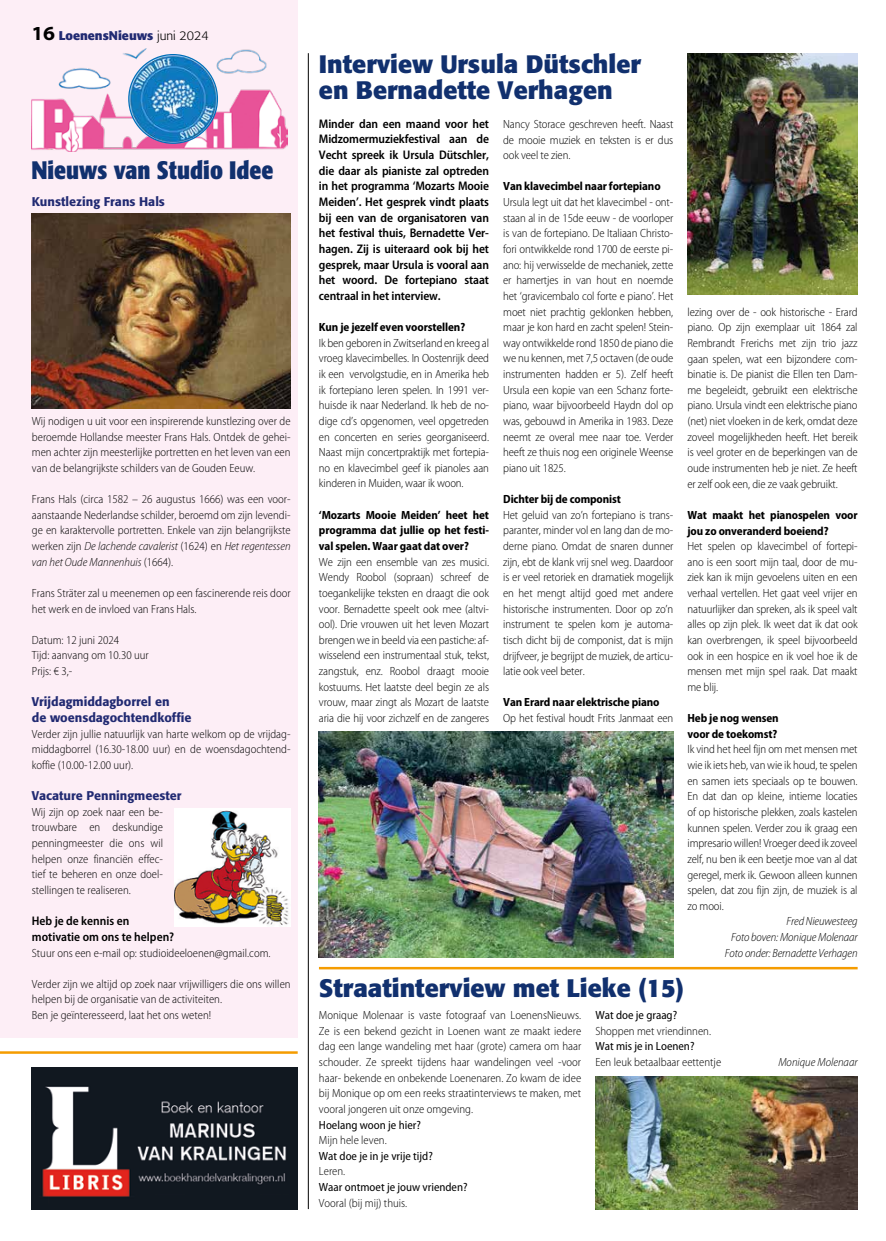
<style>
.page{position:relative;width:886px;height:1241px;background:#fff}
.page>*{position:absolute;margin:0;border:0;box-sizing:border-box;transform-origin:0 0}
.t1{font:700 25px/26.2px "Formata";color:#11306e}
.t2{font:700 condensed 25px "Formata";color:#11306e}
.t3{font:700 semi-condensed 13.75px "Myriad Pro";color:#212a72}
.t4{font:600 semi-condensed 12.5px/15.6px "Myriad Pro";letter-spacing:-.01em;color:#000;text-align:justify}
.t5{font:500 12.5px/15.6px "Formata";color:#212a72}
.t6{font:700 12.5px "Formata";color:#212a72}
.t7{font:300 semi-condensed 11.88px/15.6px "Myriad Pro";color:#000;text-align:justify}
.t8{font:700 semi-condensed 11.88px/15.6px "Myriad Pro";letter-spacing:-.01em;color:#000}
.t9{font:semi-condensed 11.88px "Myriad Pro";color:#000}
.t10{font:italic 300 semi-condensed 11.88px/15.6px "Myriad Pro";letter-spacing:-.01em;color:#000;text-align:right}
.s1{font-family:"Myriad Pro";font-stretch:semi-expanded;font-size:20px;color:#000}
.s2{font-weight:300;color:#000}
.s3{font-stretch:normal}
.s4{font-weight:300;font-size:12.5px}
.s5{font-style:italic}
</style>
<div class="page">
<hr style="left:308px;top:53px;width:1px;height:1155px;background:#000">
<div style="left:0;top:0;width:298px;height:1036px;background:#fdeef6"></div>
<img style="left:32px;top:48px;width:255px;height:104px">
<img style="left:129px;top:55px;width:88px;height:88px;border-radius:44px">
<img style="left:32px;top:213px;width:259px;height:195px">
<img style="left:174px;top:808px;width:117px;height:118px">
<hr style="left:319px;top:966px;width:538px;height:3px;background:#f59c00">
<img style="left:32px;top:1067px;width:266px;height:141px">
<hr style="left:0;top:1051px;width:298px;height:2px;background:#f59c00">
<img style="left:595px;top:1076px;width:262px;height:132px">
<img style="left:687px;top:53px;width:170px;height:241px">
<img style="left:319px;top:731px;width:354px;height:226px">
<p class="t6" style="left:31px;top:28px;width:179px"><span class="s1">16</span> LoenensNieuws <span class="s2">juni 2024</span></p>
<p class="t3" style="left:58px;top:28px;width:136px">LoenensNieuw<span class="s3">s</span> <span class="s4">juni 2024</span></p>
<h1 class="t2" style="left:31px;top:154px;width:244px">Nieuws van Studio Idee</h1>
<p class="t5" style="left:32px;top:194px;width:135px">Kunstlezing Frans Hals</p>
<p class="t7" style="left:32px;top:413px;width:260px">Wij nodigen u uit voor een inspirerende kunstlezing over de beroemde Hollandse meester Frans Hals. Ontdek de gehei&shy;men achter zijn meesterlijke portretten en het leven van een van de belangrijkste schilders van de Gouden Eeuw.</p>
<p class="t7" style="left:32px;top:491px;width:260px">Frans Hals (circa 1582 – 26 augustus 1666) was een voor&shy;aanstaande Nederlandse schilder, beroemd om zijn levendi&shy;ge en karaktervolle portretten. Enkele van zijn belangrijkste werken zijn <span class="s5">De lachende cavalerist</span> (1624) en <span class="s5">Het regentessen van het Oude Mannenhuis</span> (1664).</p>
<p class="t7" style="left:32px;top:585px;width:260px">Frans Sträter zal u meenemen op een fascinerende reis door het werk en de invloed van Frans Hals.</p>
<p class="t7" style="left:32px;top:632px;width:118px;text-align:left">Datum: 12 juni 2024<br>Tijd: aanvang om 10.30 uur<br>Prijs: € 3,-</p>
<p class="t5" style="left:32px;top:694px;width:161px">Vrijdagmiddagborrel en<br>de woensdagochtendkoffie</p>
<p class="t7" style="left:32px;top:726px;width:260px">Verder zijn jullie natuurlijk van harte welkom op de vrijdag&shy;middagborrel (16.30-18.00 uur) en de woensdagochtend&shy;koffie (10.00-12.00 uur).</p>
<p class="t5" style="left:32px;top:787px;width:151px">Vacature Penningmeester</p>
<p class="t7" style="left:32px;top:804px;width:133px">Wij zijn op zoek naar een be&shy;trouwbare en deskundige penningmeester die ons wil helpen onze financiën effec&shy;tief te beheren en onze doel&shy;stellingen te realiseren.</p>
<p class="t4" style="left:32px;top:913px;width:144px">Heb je de kennis en motivatie om ons te helpen?</p>
<p class="t7" style="left:32px;top:944px;width:240px">Stuur ons een e-mail op: studioideeloenen@gmail.com.</p>
<p class="t7" style="left:32px;top:976px;width:260px;text-align:left">Verder zijn we altijd op zoek naar vrijwilligers die ons willen helpen bij de organisatie van de activiteiten.<br>Ben je geïnteresseerd, laat het ons weten!</p>
<h1 class="t1" style="left:319px;top:51px;width:323px">Interview Ursula Dütschler en Bernadette Verhagen</h1>
<p class="t4" style="left:319px;top:116px;width:172px">Minder dan een maand voor het Midzomermuziekfestival aan de Vecht spreek ik Ursula Dütschler, die daar als pianiste zal optreden in het programma ‘Mozarts Mooie Meiden’. Het gesprek vindt plaats bij een van de organisatoren van het festival thuis, Bernadette Ver&shy;hagen. Zij is uiteraard ook bij het gesprek, maar Ursula is vooral aan het woord. De fortepiano staat centraal in het interview.</p>
<p class="t8" style="left:319px;top:319px;width:148px">Kun je jezelf even voorstellen?</p>
<p class="t7" style="left:319px;top:335px;width:172px">Ik ben geboren in Zwitserland en kreeg al vroeg klavecimbelles. In Oostenrijk deed ik een vervolgstudie, en in Amerika heb ik fortepiano leren spelen. In 1991 ver&shy;huisde ik naar Nederland. Ik heb de no&shy;dige cd’s opgenomen, veel opgetreden en concerten en series georganiseerd.<br>Naast mijn concertpraktijk met fortepia&shy;no en klavecimbel geef ik pianoles aan kinderen in Muiden, waar ik woon.</p>
<p class="t8" style="left:319px;top:507px;width:172px;text-align:justify">‘Mozarts Mooie Meiden’ heet het programma dat jullie op het festi&shy;val spelen. Waar gaat dat over?</p>
<p class="t7" style="left:319px;top:554px;width:172px">We zijn een ensemble van zes musici.<br>Wendy Roobol (sopraan) schreef de toegankelijke teksten en draagt die ook voor. Bernadette speelt ook mee (altvi&shy;ool). Drie vrouwen uit het leven Mozart brengen we in beeld via een pastiche: af&shy;wisselend een instrumentaal stuk, tekst, zangstuk, enz. Roobol draagt mooie kostuums. Het laatste deel begin ze als vrouw, maar zingt als Mozart de laatste aria die hij voor zichzelf en de zangeres</p>
<p class="t7" style="left:503px;top:116px;width:172px">Nancy Storace geschreven heeft. Naast de mooie muziek en teksten is er dus ook veel te zien.</p>
<p class="t8" style="left:503px;top:179px;width:159px">Van klavecimbel naar fortepiano</p>
<p class="t7" style="left:503px;top:194px;width:172px">Ursula legt uit dat het klavecimbel - ont&shy;staan al in de 15de eeuw - de voorloper is van de fortepiano. De Italiaan Christo&shy;fori ontwikkelde rond 1700 de eerste pi&shy;ano: hij verwisselde de mechaniek, zette er hamertjes in van hout en noemde het ‘gravicembalo col forte e piano’. Het moet niet prachtig geklonken hebben, maar je kon hard en zacht spelen! Stein&shy;way ontwikkelde rond 1850 de piano die we nu kennen, met 7,5 octaven (de oude instrumenten hadden er 5). Zelf heeft Ursula een kopie van een Schanz forte&shy;piano, waar bijvoorbeeld Haydn dol op was, gebouwd in Amerika in 1983. Deze neemt ze overal mee naar toe. Verder heeft ze thuis nog een originele Weense piano uit 1825.</p>
<p class="t8" style="left:503px;top:491px;width:119px">Dichter bij de componist</p>
<p class="t7" style="left:503px;top:507px;width:172px">Het geluid van zo’n fortepiano is trans&shy;paranter, minder vol en lang dan de mo&shy;derne piano. Omdat de snaren dunner zijn, ebt de klank vrij snel weg. Daardoor is er veel retoriek en dramatiek mogelijk en het mengt altijd goed met andere historische instrumenten. Door op zo’n instrument te spelen kom je automa&shy;tisch dicht bij de componist, dat is mijn drijfveer, je begrijpt de muziek, de articu&shy;latie ook veel beter.</p>
<p class="t8" style="left:503px;top:694px;width:158px">Van Erard naar elektrische piano</p>
<p class="t7" style="left:503px;top:710px;width:172px">Op het festival houdt Frits Janmaat een</p>
<p class="t7" style="left:687px;top:304px;width:172px">lezing over de - ook historische - Erard piano. Op zijn exemplaar uit 1864 zal Rembrandt Frerichs met zijn trio jazz gaan spelen, wat een bijzondere com&shy;binatie is. De pianist die Ellen ten Dam&shy;me begeleidt, gebruikt een elektrische piano. Ursula vindt een elektrische piano (net) niet vloeken in de kerk, omdat deze zoveel mogelijkheden heeft. Het bereik is veel groter en de beperkingen van de oude instrumenten heb je niet. Ze heeft er zelf ook een, die ze vaak gebruikt.</p>
<p class="t8" style="left:687px;top:507px;width:172px">Wat maakt het pianospelen voor jou zo onveranderd boeiend?</p>
<p class="t7" style="left:687px;top:538px;width:172px">Het spelen op klavecimbel of fortepi&shy;ano is een soort mijn taal, door de mu&shy;ziek kan ik mijn gevoelens uiten en een verhaal vertellen. Het gaat veel vrijer en natuurlijker dan spreken, als ik speel valt alles op zijn plek. Ik weet dat ik dat ook kan overbrengen, ik speel bijvoorbeeld ook in een hospice en ik voel hoe ik de mensen met mijn spel raak. Dat maakt me blij.</p>
<p class="t8" style="left:687px;top:710px;width:93px">Heb je nog wensen voor de toekomst?</p>
<p class="t7" style="left:687px;top:741px;width:172px">Ik vind het heel fijn om met mensen met wie ik iets heb, van wie ik houd, te spelen en samen iets speciaals op te bouwen.<br>En dat dan op kleine, intieme locaties of op historische plekken, zoals kastelen kunnen spelen. Verder zou ik graag een impresario willen! Vroeger deed ik zoveel zelf, nu ben ik een beetje moe van al dat geregel, merk ik. Gewoon alleen kunnen spelen, dat zou fijn zijn, de muziek is al zo mooi.</p>
<p class="t10" style="left:725px;top:913px;width:134px">Fred Nieuwesteeg<br>Foto boven: Monique Molenaar<br>Foto onder: Bernadette Verhagen</p>
<h1 class="t1" style="left:319px;top:974px;width:367px">Straatinterview met Lieke (15)</h1>
<p class="t7" style="left:319px;top:1007px;width:264px">Monique Molenaar is vaste fotograaf van LoenensNieuws.<br>Ze is een bekend gezicht in Loenen want ze maakt iedere dag een lange wandeling met haar (grote) camera om haar schouder. Ze spreekt tijdens haar wandelingen veel -voor haar- bekende en onbekende Loenenaren. Zo kwam de idee bij Monique op om een reeks straatinterviews te maken, met vooral jongeren uit onze omgeving.</p>
<p class="t9" style="left:319px;top:1117px;width:103px">Hoelang woon je hier?</p>
<p class="t7" style="left:319px;top:1132px;width:69px">Mijn hele leven.</p>
<p class="t9" style="left:319px;top:1149px;width:115px">Wat doe je in je vrije tijd?</p>
<p class="t7" style="left:319px;top:1163px;width:28px">Leren.</p>
<p class="t9" style="left:319px;top:1180px;width:150px">Waar ontmoet je jouw vrienden?</p>
<p class="t7" style="left:319px;top:1194px;width:90px">Vooral (bij mij) thuis.</p>
<p class="t9" style="left:595px;top:1008px;width:83px">Wat doe je graag?</p>
<p class="t7" style="left:595px;top:1023px;width:117px">Shoppen met vriendinnen.</p>
<p class="t9" style="left:595px;top:1039px;width:101px">Wat mis je in Loenen?</p>
<p class="t7" style="left:595px;top:1054px;width:127px">Een leuk betaalbaar eettentje</p>
<p class="t10" style="left:778px;top:1054px;width:81px">Monique Molenaar</p>
</div>
